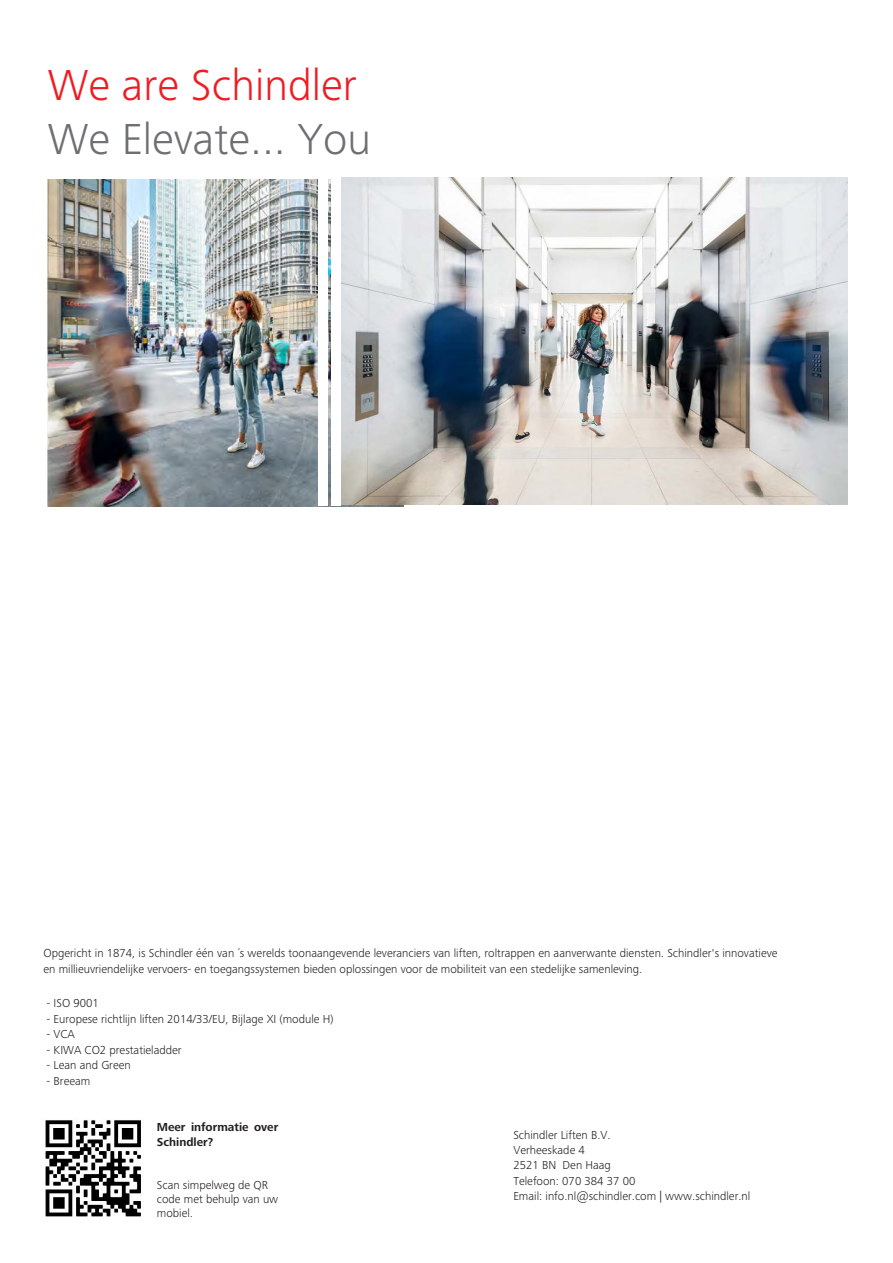
<style>
.page{position:relative;width:893px;height:1263px;background:#fff}
.page>*{position:absolute;margin:0;border:0;box-sizing:border-box;transform-origin:0 0}
.t1{font:300 45px "Frutiger Next LTW1 G";color:#6d6f71}
.t2{font:300 45px "Frutiger Next LTW1 G";color:#ee1d23}
.t3{font:300 12px/15.3px "Frutiger Next LTW1 G";color:#231f20}
.t4{font:700 12px/15.1px "Frutiger Next LTW1 G";color:#231f20}
</style>
<div class="page">
<img style="left:48px;top:180px;width:356px;height:327px">
<div style="left:319px;top:170px;width:9px;height:336px;background:#fff"></div>
<div style="left:332px;top:170px;width:9px;height:336px;background:#fff"></div>
<img style="left:45px;top:1120px;width:96px;height:97px">
<img style="left:341px;top:177px;width:507px;height:328px">
<h1 class="t2" style="left:48px;top:60px;width:310px">We are Schindler</h1>
<h1 class="t1" style="left:48px;top:114px;width:325px">We Elevate... You</h1>
<p class="t3" style="left:43px;top:945px;width:736px">Opgericht in 1874, is Schindler één van ´s werelds toonaangevende leveranciers van liften, roltrappen en aanverwante diensten. Schindler's innovatieve en millieuvriendelijke vervoers- en toegangssystemen bieden oplossingen voor de mobiliteit van een stedelijke samenleving.</p>
<p class="t3" style="left:47px;top:995px;width:54px">- ISO 9001</p>
<p class="t3" style="left:47px;top:1011px;width:288px">- Europese richtlijn liften 2014/33/EU, Bijlage XI (module H)</p>
<p class="t3" style="left:47px;top:1026px;width:30px">- VCA</p>
<p class="t3" style="left:47px;top:1042px;width:137px">- KIWA CO2 prestatieladder</p>
<p class="t3" style="left:47px;top:1057px;width:86px">- Lean and Green</p>
<p class="t3" style="left:47px;top:1073px;width:45px">- Breeam</p>
<p class="t4" style="left:157px;top:1120px;width:123px">Meer informatie over<br>Schindler?</p>
<p class="t3" style="left:157px;top:1177px;width:123px;line-height:14.2px">Scan simpelweg de QR code met behulp van uw mobiel.</p>
<p class="t3" style="left:513px;top:1127px;width:239px">Schindler Liften B.V.<br>Verheeskade 4<br>2521 BN Den Haag<br>Telefoon: 070 384 37 00<br>Email: info.nl@schindler.com | www.schindler.nl</p>
</div>
